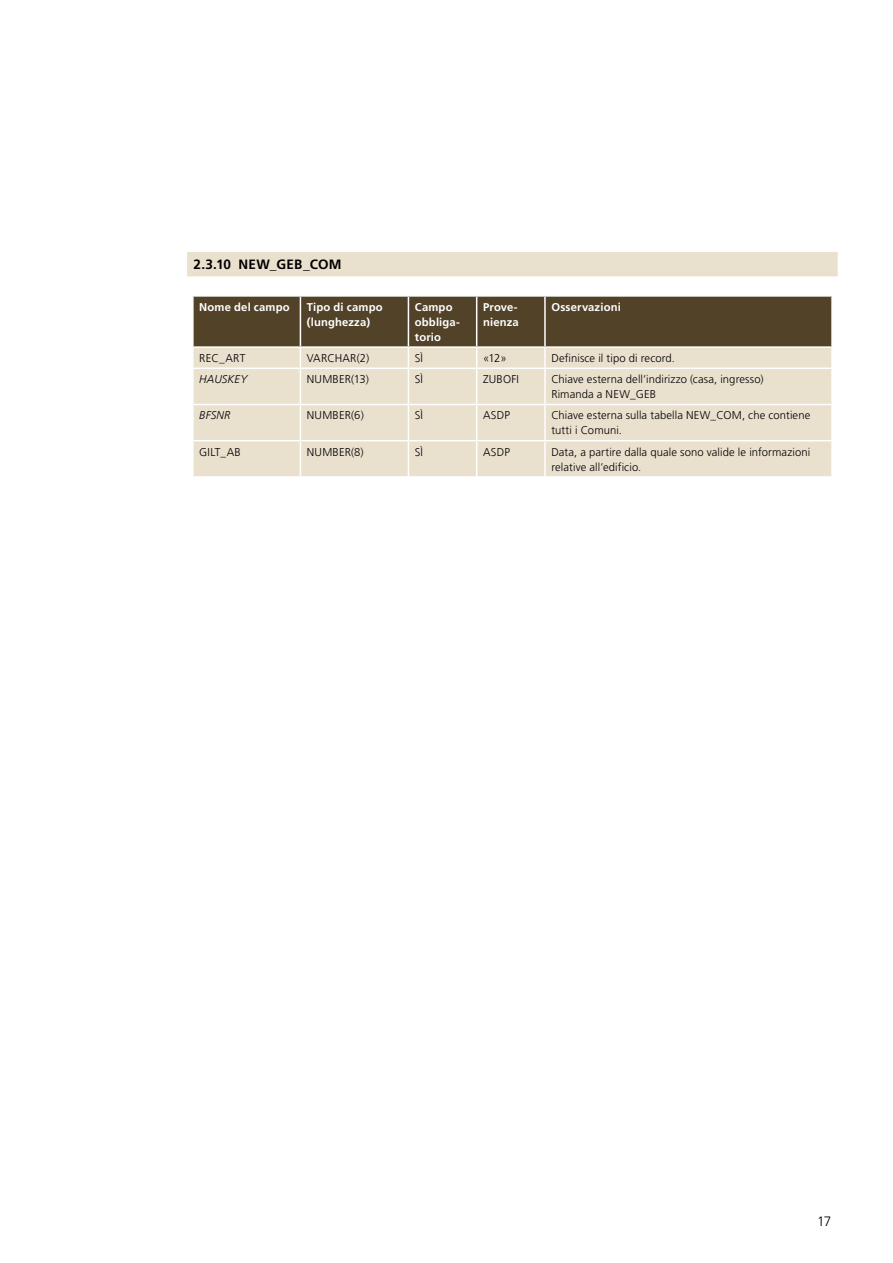
<style>
.page{position:relative;width:893px;height:1263px;background:#fff}
.page>*{position:absolute;margin:0;border:0;box-sizing:border-box;transform-origin:0 0}
.t1{font:700 13.5px "Frutiger LT Com";letter-spacing:.015em;color:#000}
.t2{font:300 13.5px "Frutiger LT Com";color:#000}
.t3{font:300 11.25px/15px "Frutiger LT Std";letter-spacing:.01em;color:#000}
.t4{font:300 11.25px "Frutiger LT Com";letter-spacing:.015em;color:#000}
.t5{font:700 11.25px/15px "Frutiger LT Com";letter-spacing:.015em;color:#fff}
.t6{font:italic 300 11.25px "Frutiger LT Com";letter-spacing:.015em;color:#000}
</style>
<div class="page">
<div style="left:187px;top:252px;width:651px;height:24px;background:#eae0ce"></div>
<div style="left:194px;top:369px;width:637px;height:107px;background:#eae0ce"></div>
<svg style="left:193px;top:297px;width:639px;height:71px;background:#7f715a"></svg>
<hr style="left:544px;top:348px;width:2px;height:20px;background:#fff">
<hr style="left:831px;top:348px;width:2px;height:20px;background:#fff">
<hr style="left:300px;top:369px;width:1px;height:35px;background:#fff">
<hr style="left:408px;top:369px;width:1px;height:35px;background:#fff">
<hr style="left:476px;top:369px;width:1px;height:35px;background:#fff">
<hr style="left:544px;top:369px;width:2px;height:35px;background:#fff">
<hr style="left:192px;top:404px;width:108px;height:1px;background:#fff">
<hr style="left:300px;top:404px;width:108px;height:1px;background:#fff">
<hr style="left:300px;top:405px;width:1px;height:35px;background:#fff">
<hr style="left:408px;top:404px;width:69px;height:1px;background:#fff">
<hr style="left:408px;top:405px;width:1px;height:35px;background:#fff">
<hr style="left:477px;top:404px;width:68px;height:1px;background:#fff">
<hr style="left:476px;top:405px;width:1px;height:35px;background:#fff">
<hr style="left:545px;top:404px;width:288px;height:1px;background:#fff">
<hr style="left:544px;top:405px;width:2px;height:35px;background:#fff">
<hr style="left:192px;top:440px;width:108px;height:1px;background:#fff">
<hr style="left:300px;top:440px;width:108px;height:1px;background:#fff">
<hr style="left:300px;top:441px;width:1px;height:35px;background:#fff">
<hr style="left:408px;top:440px;width:69px;height:1px;background:#fff">
<hr style="left:408px;top:441px;width:1px;height:35px;background:#fff">
<hr style="left:477px;top:440px;width:68px;height:1px;background:#fff">
<hr style="left:476px;top:441px;width:1px;height:35px;background:#fff">
<hr style="left:545px;top:440px;width:288px;height:1px;background:#fff">
<hr style="left:544px;top:441px;width:2px;height:35px;background:#fff">
<hr style="left:192px;top:297px;width:2px;height:49px;background:#fff">
<hr style="left:192px;top:346px;width:108px;height:2px;background:#fff">
<hr style="left:300px;top:346px;width:108px;height:2px;background:#fff">
<hr style="left:408px;top:346px;width:69px;height:2px;background:#fff">
<hr style="left:477px;top:346px;width:68px;height:2px;background:#fff">
<hr style="left:545px;top:346px;width:288px;height:2px;background:#fff">
<h3 class="t1" style="left:193px;top:256px;width:150px">2.3.10 NEW_GEB_COM</h3>
<p class="t5" style="left:199px;top:299px;width:92px">Nome del campo</p>
<p class="t5" style="left:307px;top:299px;width:77px">Tipo di campo (lunghezza)</p>
<p class="t5" style="left:415px;top:299px;width:46px">Campo obbliga&shy;torio</p>
<p class="t5" style="left:483px;top:299px;width:37px">Prove&shy;nienza</p>
<p class="t5" style="left:551px;top:299px;width:71px">Osservazioni</p>
<p class="t4" style="left:199px;top:351px;width:48px">REC_ART</p>
<p class="t4" style="left:307px;top:351px;width:64px">VARCHAR(2)</p>
<p class="t4" style="left:415px;top:351px;width:10px">SÌ</p>
<p class="t4" style="left:483px;top:351px;width:25px">«12»</p>
<p class="t3" style="left:551px;top:351px;width:125px">Definisce il tipo di record.</p>
<p class="t6" style="left:199px;top:373px;width:50px">HAUSKEY</p>
<p class="t4" style="left:307px;top:373px;width:64px">NUMBER(13)</p>
<p class="t4" style="left:415px;top:373px;width:10px">SÌ</p>
<p class="t4" style="left:483px;top:373px;width:38px">ZUBOFI</p>
<p class="t3" style="left:551px;top:372px;width:214px">Chiave esterna dell’indirizzo (casa, ingresso)</p>
<p class="t3" style="left:551px;top:387px;width:106px">Rimanda a NEW_GEB</p>
<p class="t6" style="left:199px;top:409px;width:33px">BFSNR</p>
<p class="t4" style="left:307px;top:409px;width:59px">NUMBER(6)</p>
<p class="t4" style="left:415px;top:409px;width:10px">SÌ</p>
<p class="t4" style="left:483px;top:409px;width:28px">ASDP</p>
<p class="t3" style="left:551px;top:408px;width:261px">Chiave esterna sulla tabella NEW_COM, che contiene tutti i Comuni.</p>
<p class="t4" style="left:199px;top:445px;width:43px">GILT_AB</p>
<p class="t4" style="left:307px;top:445px;width:58px">NUMBER(8)</p>
<p class="t4" style="left:415px;top:445px;width:10px">SÌ</p>
<p class="t4" style="left:483px;top:445px;width:28px">ASDP</p>
<p class="t3" style="left:551px;top:444px;width:260px">Data, a partire dalla quale sono valide le informazioni relative all’edificio.</p>
<p class="t2" style="left:817px;top:1214px;width:16px">17</p>
</div>
